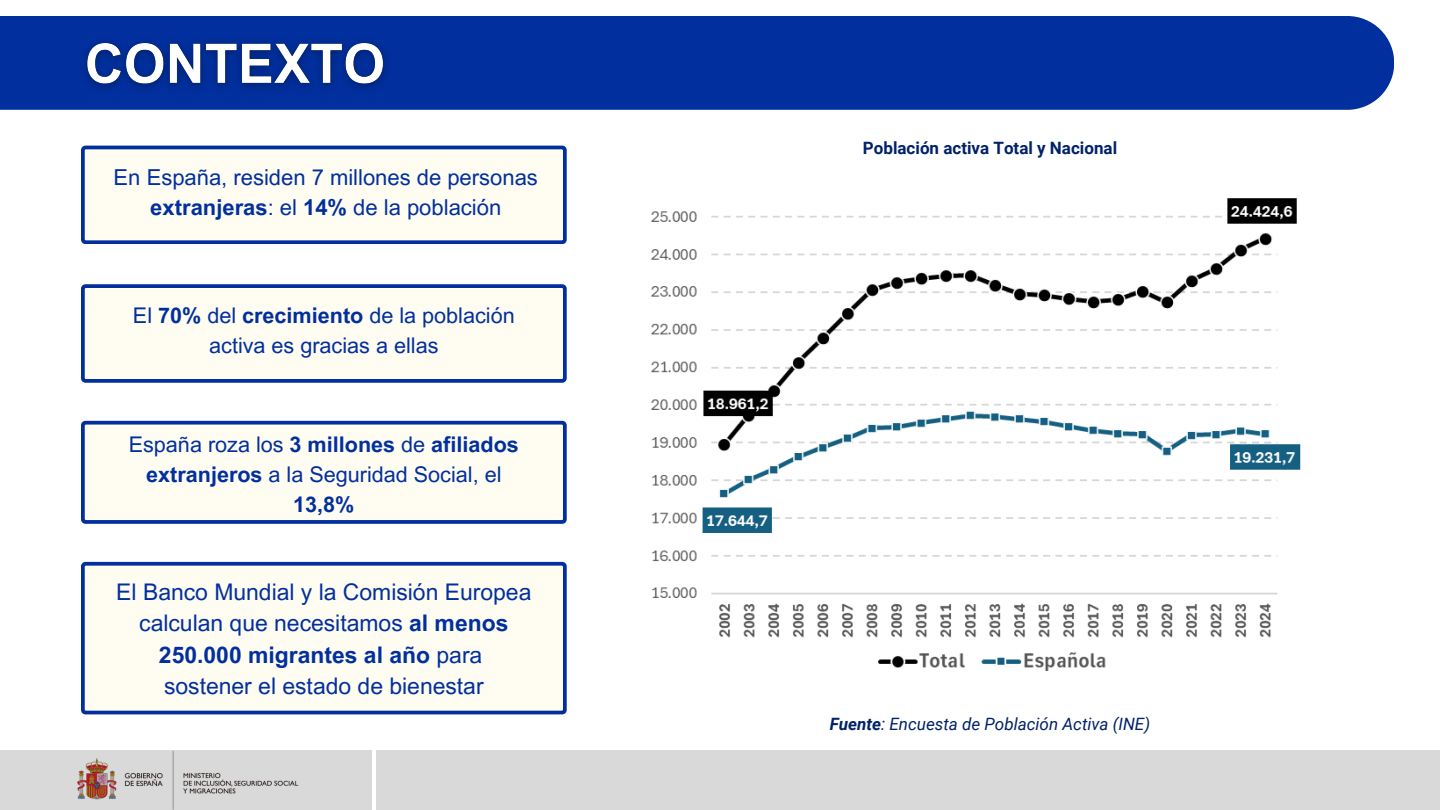
<style>
.page{position:relative;width:1440px;height:810px;background:#fff}
.page>*{position:absolute;margin:0;border:0;box-sizing:border-box;transform-origin:0 0}
.t1{font:22.9px/31.5px "Arial MT Pro";color:#012f9d;text-align:center}
.t2{font:22px/30.8px "Arial MT Pro";color:#012f9d;text-align:center}
.t3{font:21.6px/30px "Arial MT Pro";color:#012f9d;text-align:center}
.t4{font:italic 17px "Roboto";color:#012169}
.t5{font:700 17px "Roboto";color:#012169}
.s1{font-weight:700}
</style>
<div class="page">
<div style="left:0;top:16px;width:1394px;height:94px;background:#012f9d"></div>
<div style="left:0;top:750px;width:1440px;height:60px;background:#d9d9d9"></div>
<hr style="left:372px;top:750px;width:4px;height:60px;background:#fff">
<img style="left:77px;top:750px;width:222px;height:60px">
<svg style="left:81px;top:146px;width:486px;height:98px"></svg>
<svg style="left:81px;top:284px;width:486px;height:98px"></svg>
<svg style="left:81px;top:421px;width:486px;height:103px"></svg>
<svg style="left:81px;top:562px;width:486px;height:152px"></svg>
<img style="left:651px;top:198px;width:650px;height:473px">
<img style="left:73px;top:30px;width:324px;height:69px">
<h2 class="t2" style="left:114px;top:164px;width:426px">En España, residen 7 millones de personas <span class="s1">extranjeras</span>: el <span class="s1">14%</span> de la población</h2>
<h2 class="t3" style="left:133px;top:303px;width:383px">El <span class="s1">70%</span> del <span class="s1">crecimiento</span> de la población activa es gracias a ellas</h2>
<h2 class="t3" style="left:129px;top:432px;width:392px">España roza los <span class="s1">3 millones</span> de <span class="s1">afiliados extranjeros</span> a la Seguridad Social, el<br><span class="s1">13,8%</span></h2>
<h2 class="t1" style="left:116px;top:579px;width:417px">El Banco Mundial y la Comisión Europea calculan que necesitamos <span class="s1">al menos 250.000 migrantes al año</span> para sostener el estado de bienestar</h2>
<p class="t5" style="left:863px;top:139px;width:256px">Población activa Total y Nacional</p>
<h3 class="t4" style="left:830px;top:714px;width:322px"><span class="s1">Fuente</span>: Encuesta de Población Activa (INE)</h3>
</div>
